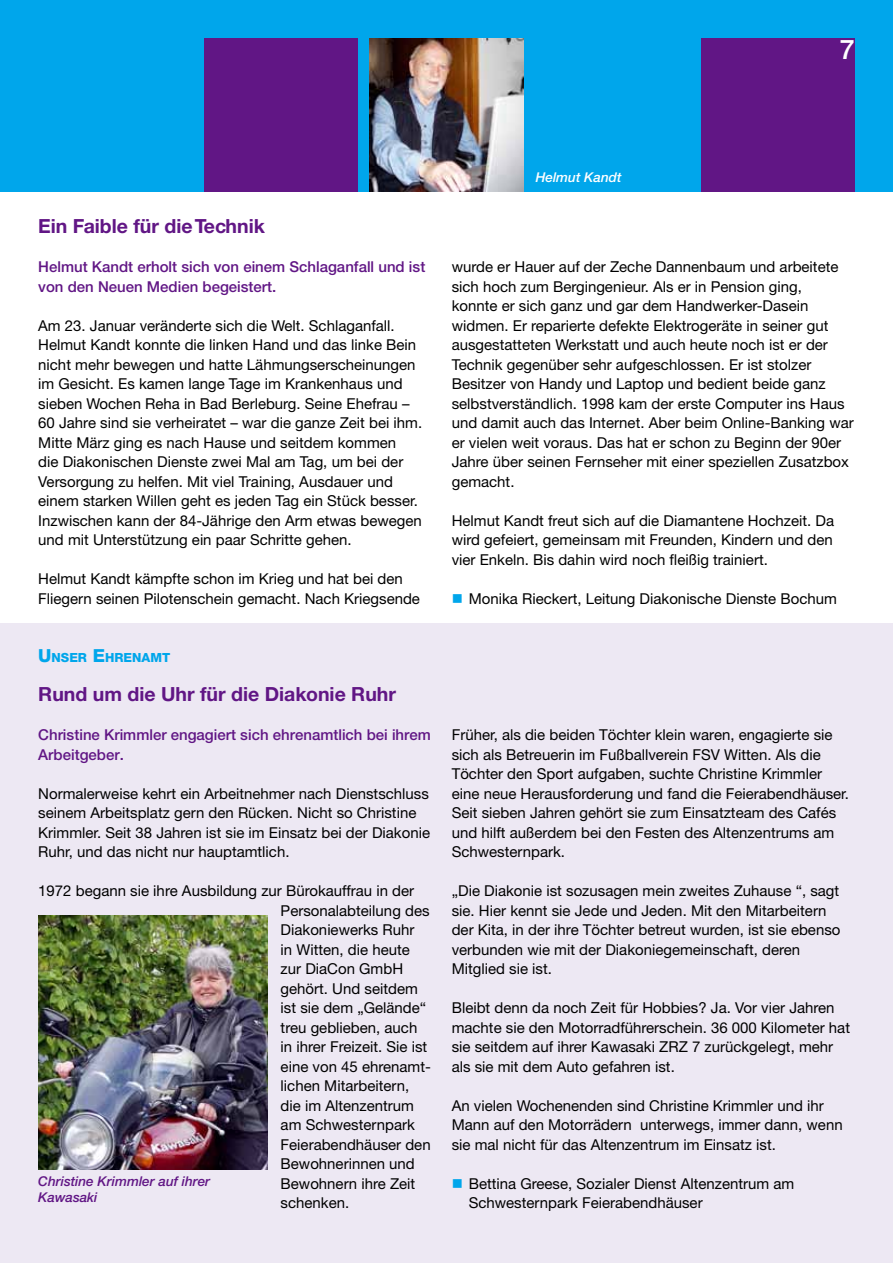
<style>
.page{position:relative;width:893px;height:1263px;background:#fff}
.page>*{position:absolute;margin:0;border:0;box-sizing:border-box;transform-origin:0 0}
.t1{font:500 27px "Helvetica Neue";color:#fff}
.t2{font:700 19.5px "Helvetica Neue CE";color:#611685}
.t3{font:15px/19.5px "Helvetica Neue";color:#000}
.t4{font:500 15px/19.5px "Helvetica Neue";color:#611685}
.t5{font:italic 500 13.5px/16.2px "Helvetica Neue";color:#611685}
.t6{font:italic 500 13.5px "Helvetica Neue";color:#fff}
.t7{font:800 12.6px "Helvetica Neue";color:#00a6eb}
.s1{font-size:18px}
</style>
<div class="page">
<div style="left:0;top:0;width:893px;height:191px;background:#00a6eb"></div>
<div style="left:0;top:623px;width:893px;height:640px;background:#ede8f3"></div>
<img style="left:370px;top:38px;width:153px;height:153px">
<div style="left:702px;top:38px;width:153px;height:153px;background:#611685"></div>
<img style="left:38px;top:916px;width:230px;height:253px">
<div style="left:204px;top:38px;width:153px;height:153px;background:#611685"></div>
<h1 class="t1" style="left:840px;top:34px;width:17px">7</h1>
<h2 class="t2" style="left:38px;top:214px;width:228px">Ein Faible für die Technik</h2>
<p class="t4" style="left:38px;top:257px;width:389px">Helmut Kandt erholt sich von einem Schlaganfall und ist von den Neuen Medien begeistert.</p>
<p class="t3" style="left:38px;top:315px;width:385px">Am 23. Januar veränderte sich die Welt. Schlaganfall.<br>Helmut Kandt konnte die linken Hand und das linke Bein nicht mehr bewegen und hatte Lähmungserscheinungen im Gesicht. Es kamen lange Tage im Krankenhaus und sieben Wochen Reha in Bad Berleburg. Seine Ehefrau – 60 Jahre sind sie verheiratet – war die ganze Zeit bei ihm.<br>Mitte März ging es nach Hause und seitdem kommen<br>die Diakonischen Dienste zwei Mal am Tag, um bei der Versorgung zu helfen. Mit viel Training, Ausdauer und einem starken Willen geht es jeden Tag ein Stück besser.<br>Inzwischen kann der 84-Jährige den Arm etwas bewegen und mit Unterstützung ein paar Schritte gehen.</p>
<p class="t3" style="left:38px;top:569px;width:383px">Helmut Kandt kämpfte schon im Krieg und hat bei den<br>Fliegern seinen Pilotenschein gemacht. Nach Kriegsende</p>
<p class="t7" style="left:38px;top:650px;width:133px"><span class="s1">U</span> NSER <span class="s1">E</span>HRENAMT</p>
<h2 class="t2" style="left:38px;top:682px;width:359px">Rund um die Uhr für die Diakonie Ruhr</h2>
<p class="t4" style="left:38px;top:725px;width:394px">Christine Krimmler engagiert sich ehrenamtlich bei ihrem<br>Arbeitgeber.</p>
<p class="t3" style="left:38px;top:783px;width:393px">Normalerweise kehrt ein Arbeitnehmer nach Dienstschluss seinem Arbeitsplatz gern den Rücken. Nicht so Christine Krimmler. Seit 38 Jahren ist sie im Einsatz bei der Diakonie Ruhr, und das nicht nur hauptamtlich.</p>
<p class="t3" style="left:281px;top:881px;width:152px;text-indent:-242px">1972 begann sie ihre Ausbildung zur Bürokauffrau in der<br>Personalabteilung des<br>Diakoniewerks Ruhr<br>in Witten, die heute zur DiaCon GmbH gehört. Und seitdem ist sie dem „Gelände“ treu geblieben, auch in ihrer Freizeit. Sie ist eine von 45 ehrenamt&shy;lichen Mitarbeitern, die im Altenzentrum am Schwesternpark<br>Feierabendhäuser den<br>Bewohnerinnen und<br>Bewohnern ihre Zeit schenken.</p>
<p class="t5" style="left:38px;top:1173px;width:174px">Christine Krimmler auf ihrer<br>Kawasaki</p>
<p class="t6" style="left:536px;top:169px;width:87px">Helmut Kandt</p>
<p class="t3" style="left:452px;top:257px;width:404px">wurde er Hauer auf der Zeche Dannenbaum und arbeitete sich hoch zum Bergingenieur. Als er in Pension ging,<br>konnte er sich ganz und gar dem Handwerker-Dasein widmen. Er reparierte defekte Elektrogeräte in seiner gut ausgestatteten Werkstatt und auch heute noch ist er der Technik gegenüber sehr aufgeschlossen. Er ist stolzer Besitzer von Handy und Laptop und bedient beide ganz selbstverständlich. 1998 kam der erste Computer ins Haus und damit auch das Internet. Aber beim Online-Banking war er vielen weit voraus. Das hat er schon zu Beginn der 90er Jahre über seinen Fernseher mit einer speziellen Zusatzbox gemacht.</p>
<p class="t3" style="left:452px;top:510px;width:384px;text-align:justify">Helmut Kandt freut sich auf die Diamantene Hochzeit. Da wird gefeiert, gemeinsam mit Freunden, Kindern und den vier Enkeln. Bis dahin wird noch fleißig trainiert.</p>
<p class="t3" style="left:469px;top:588px;width:370px">Monika Rieckert, Leitung Diakonische Dienste Bochum</p>
<p class="t3" style="left:452px;top:725px;width:399px">Früher, als die beiden Töchter klein waren, engagierte sie sich als Betreuerin im Fußballverein FSV Witten. Als die Töchter den Sport aufgaben, suchte Christine Krimmler eine neue Herausforderung und fand die Feierabendhäuser.<br>Seit sieben Jahren gehört sie zum Einsatzteam des Cafés und hilft außerdem bei den Festen des Altenzentrums am Schwesternpark.</p>
<p class="t3" style="left:452px;top:881px;width:390px">„Die Diakonie ist sozusagen mein zweites Zuhause “, sagt sie. Hier kennt sie Jede und Jeden. Mit den Mitarbeitern der Kita, in der ihre Töchter betreut wurden, ist sie ebenso verbunden wie mit der Diakoniegemeinschaft, deren Mitglied sie ist.</p>
<p class="t3" style="left:452px;top:998px;width:400px">Bleibt denn da noch Zeit für Hobbies? Ja. Vor vier Jahren machte sie den Motorradführerschein. 36 000 Kilometer hat sie seitdem auf ihrer Kawasaki ZRZ 7 zurückgelegt, mehr als sie mit dem Auto gefahren ist.</p>
<p class="t3" style="left:452px;top:1095px;width:392px">An vielen Wochenenden sind Christine Krimmler und ihr<br>Mann auf den Motorrädern unterwegs, immer dann, wenn sie mal nicht für das Altenzentrum im Einsatz ist.</p>
<p class="t3" style="left:469px;top:1173px;width:327px">Bettina Greese, Sozialer Dienst Altenzentrum am<br>Schwesternpark Feierabendhäuser</p>
</div>
